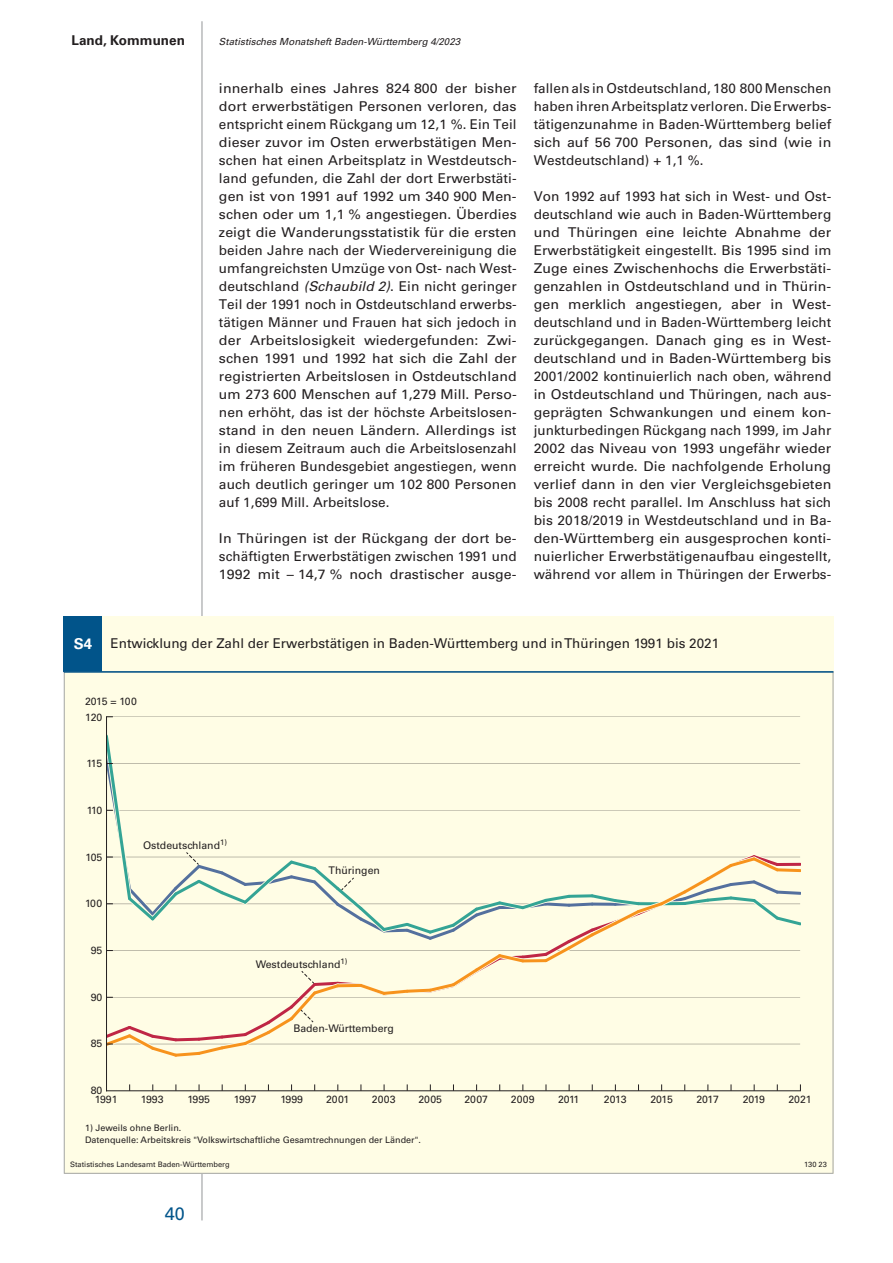
<style>
.page{position:relative;width:893px;height:1263px;background:#fff}
.page>*{position:absolute;margin:0;border:0;box-sizing:border-box;transform-origin:0 0}
.t1{font:18px "Univers";color:#01548a}
.Fließtext{font:13.5px/18px "Univers";letter-spacing:.005em;color:#231f20;text-align:justify}
.Fließtext-2{font:13.5px/18px "Univers";letter-spacing:.005em;color:#231f20;text-align:justify;scale:1.05 1}
.t2{font:700 13.5px "Univers";color:#231f20}
.t3{font:10.5px "Univers";color:#231f20}
.t4{font:italic 9.75px "Univers";color:#231f20}
.t5{font:9px/12px "Univers";color:#231f20}
.t6{font:7.5px "Univers";color:#231f20}
.s1{font-style:italic}
.s2{font-weight:700;font-size:15px;color:#fff}
</style>
<div class="page">
<hr style="left:202px;top:21px;width:1px;height:1199px;background:#939598">
<div style="left:64px;top:617px;width:769px;height:557px;background:#fffde5"></div>
<div style="left:64px;top:617px;width:38px;height:55px;background:#01548a"></div>
<svg style="left:64px;top:673px;width:769px;height:501px"></svg>
<hr style="left:107px;top:716px;width:693px;height:1px;background:#231f20">
<hr style="left:107px;top:1090px;width:693px;height:1px;background:#231f20">
<hr style="left:106px;top:717px;width:1px;height:374px;background:#231f20">
<hr style="left:64px;top:671px;width:769px;height:2px;background:#01548a">
<svg style="left:107px;top:731px;width:693px;height:330px"></svg>
<p class="t2" style="left:71px;top:32px;width:115px">Land, Kommunen</p>
<p class="t4" style="left:219px;top:35px;width:243px">Statistisches Monatsheft Baden-Württemberg 4/2023</p>
<p class="Fließtext-2" style="left:219px;top:79px;width:285px">innerhalb eines Jahres 824 800 der bisher dort erwerbstätigen Personen verloren, das entspricht einem Rückgang um 12,1 %. Ein Teil dieser zuvor im Osten erwerbstätigen Men&shy;schen hat einen Arbeitsplatz in Westdeutsch&shy;land gefunden, die Zahl der dort Erwerbstäti&shy;gen ist von 1991 auf 1992 um 340 900 Men&shy;schen oder um 1,1 % angestiegen. Überdies zeigt die Wanderungsstatistik für die ersten beiden Jahre nach der Wiedervereinigung die umfangreichsten Umzüge von Ost- nach West&shy;deutschland <span class="s1">(Schaubild 2)</span>. Ein nicht geringer Teil der 1991 noch in Ostdeutschland erwerbs&shy;tätigen Männer und Frauen hat sich jedoch in der Arbeitslosigkeit wiedergefunden: Zwi&shy;schen 1991 und 1992 hat sich die Zahl der registrierten Arbeitslosen in Ostdeutschland um 273 600 Menschen auf 1,279 Mill. Perso&shy;nen erhöht, das ist der höchste Arbeitslosen&shy;stand in den neuen Ländern. Allerdings ist in diesem Zeitraum auch die Arbeitslosenzahl im früheren Bundesgebiet angestiegen, wenn auch deutlich geringer um 102 800 Personen auf 1,699 Mill. Arbeitslose.</p>
<p class="Fließtext-2" style="left:219px;top:529px;width:285px">In Thüringen ist der Rückgang der dort be&shy;schäftigten Erwerbstätigen zwischen 1991 und 1992 mit – 14,7 % noch drastischer ausge-</p>
<p class="Fließtext" style="left:534px;top:79px;width:299px">fallen als in Ostdeutschland, 180 800 Menschen haben ihren Arbeitsplatz verloren. Die Erwerbs&shy;tätigenzunahme in Baden-Württemberg belief sich auf 56 700 Personen, das sind (wie in Westdeutschland) + 1,1 %.</p>
<p class="Fließtext" style="left:534px;top:187px;width:299px">Von 1992 auf 1993 hat sich in West- und Ost&shy;deutschland wie auch in Baden-Württemberg und Thüringen eine leichte Abnahme der Erwerbstätigkeit eingestellt. Bis 1995 sind im Zuge eines Zwischenhochs die Erwerbstäti&shy;genzahlen in Ostdeutschland und in Thürin&shy;gen merklich angestiegen, aber in West&shy;deutschland und in Baden-Württemberg leicht zurückgegangen. Danach ging es in West&shy;deutschland und in Baden-Württemberg bis 2001/2002 kontinuierlich nach oben, während in Ostdeutschland und Thüringen, nach aus&shy;geprägten Schwankungen und einem kon&shy;junkturbedingen Rückgang nach 1999, im Jahr 2002 das Niveau von 1993 ungefähr wieder erreicht wurde. Die nachfolgende Erholung verlief dann in den vier Vergleichsgebieten bis 2008 recht parallel. Im Anschluss hat sich bis 2018/2019 in Westdeutschland und in Ba&shy;den-Württemberg ein ausgesprochen konti&shy;nuierlicher Erwerbstätigenaufbau eingestellt, während vor allem in Thüringen der Erwerbs-</p>
<p class="Fließtext" style="left:74px;top:635px;width:647px"><span class="s2">S4</span> Entwicklung der Zahl der Erwerbstätigen in Baden-Württemberg und in Thüringen 1991 bis 2021</p>
<p class="t3" style="left:85px;top:695px;width:53px">2015 = 100</p>
<p class="t3" style="left:85px;top:711px;width:19px">120</p>
<p class="t3" style="left:86px;top:757px;width:17px">115</p>
<p class="t3" style="left:87px;top:804px;width:17px">110</p>
<p class="t3" style="left:85px;top:850px;width:18px">105</p>
<p class="t3" style="left:85px;top:897px;width:19px">100</p>
<p class="t3" style="left:91px;top:944px;width:13px">95</p>
<p class="t3" style="left:91px;top:991px;width:13px">90</p>
<p class="t3" style="left:91px;top:1037px;width:13px">85</p>
<p class="t3" style="left:143px;top:839px;width:86px">Ostdeutschland<sup>1)</sup></p>
<p class="t3" style="left:329px;top:864px;width:53px">Thüringen</p>
<p class="t3" style="left:256px;top:958px;width:93px">Westdeutschland<sup>1)</sup></p>
<p class="t3" style="left:293px;top:1021px;width:102px">Baden-Württemberg</p>
<p class="t3" style="left:91px;top:1084px;width:13px">80</p>
<p class="t3" style="left:95px;top:1093px;width:24px">1991</p>
<p class="t3" style="left:141px;top:1093px;width:24px">1993</p>
<p class="t3" style="left:187px;top:1093px;width:24px">1995</p>
<p class="t3" style="left:234px;top:1093px;width:24px">1997</p>
<p class="t3" style="left:280px;top:1093px;width:24px">1999</p>
<p class="t3" style="left:326px;top:1093px;width:25px">2001</p>
<p class="t3" style="left:372px;top:1093px;width:25px">2003</p>
<p class="t3" style="left:418px;top:1093px;width:25px">2005</p>
<p class="t3" style="left:464px;top:1093px;width:25px">2007</p>
<p class="t3" style="left:511px;top:1093px;width:25px">2009</p>
<p class="t3" style="left:558px;top:1093px;width:23px">2011</p>
<p class="t3" style="left:604px;top:1093px;width:24px">2013</p>
<p class="t3" style="left:650px;top:1093px;width:24px">2015</p>
<p class="t3" style="left:696px;top:1093px;width:24px">2017</p>
<p class="t3" style="left:743px;top:1093px;width:24px">2019</p>
<p class="t3" style="left:788px;top:1093px;width:25px">2021</p>
<p class="t5" style="left:85px;top:1122px;width:337px">1) Jeweils ohne Berlin.<br>Datenquelle: Arbeitskreis "Volkswirtschaftliche Gesamtrechnungen der Länder".</p>
<p class="t6" style="left:70px;top:1160px;width:161px">Statistisches Landesamt Baden-Württemberg</p>
<p class="t6" style="left:804px;top:1160px;width:24px">130 23</p>
<h1 class="t1" style="left:165px;top:1203px;width:22px">40</h1>
</div>
